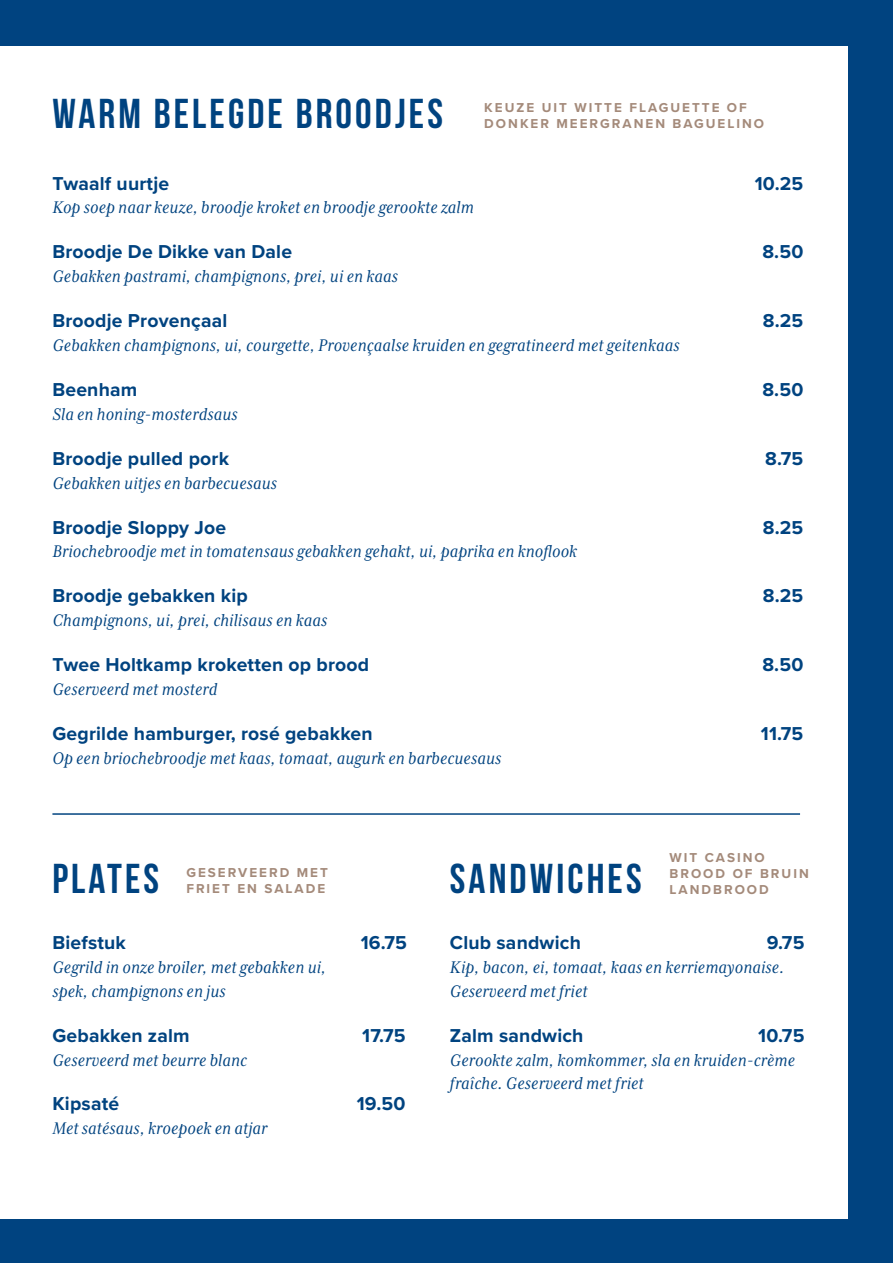
<style>
.page{position:relative;width:893px;height:1263px;background:#004380}
.page>*{position:absolute;margin:0;border:0;box-sizing:border-box;transform-origin:0 0}
.t1{font:41.7px "Bebas Neue";letter-spacing:.075em;color:#004380}
.t2{font:italic 19.35px/23.9px "Mrs Eaves XL Serif Nar OT";letter-spacing:.01em;color:#004380}
.t3{font:700 19.35px "Proxima Nova";letter-spacing:.01em;color:#004380}
.t4{font:700 13.35px/16px "Proxima Nova";letter-spacing:.15em;color:#a48a7a}
</style>
<div class="page">
<div style="left:0;top:46px;width:847px;height:1172px;background:#fff"></div>
<hr style="left:52px;top:813px;width:748px;height:2px;background:#004380">
<h1 class="t1" style="left:52px;top:91px;width:392px">WARM BELEGDE BROODJES</h1>
<p class="t4" style="left:484px;top:100px;width:281px">KEUZE UIT WITTE FLAGUETTE OF<br>DONKER MEERGRANEN BAGUELINO</p>
<p class="t3" style="left:52px;top:172px;width:118px">Twaalf uurtje</p>
<p class="t3" style="left:755px;top:172px;width:50px">10.25</p>
<p class="t2" style="left:52px;top:196px;width:423px">Kop soep naar keuze, broodje kroket en broodje gerookte zalm</p>
<p class="t3" style="left:52px;top:240px;width:241px">Broodje De Dikke van Dale</p>
<p class="t3" style="left:762px;top:240px;width:43px">8.50</p>
<p class="t2" style="left:52px;top:264px;width:347px">Gebakken pastrami, champignons, prei, ui en kaas</p>
<p class="t3" style="left:52px;top:309px;width:176px">Broodje Provençaal</p>
<p class="t3" style="left:763px;top:309px;width:42px">8.25</p>
<p class="t2" style="left:52px;top:333px;width:629px">Gebakken champignons, ui, courgette, Provençaalse kruiden en gegratineerd met geitenkaas</p>
<p class="t3" style="left:52px;top:378px;width:86px">Beenham</p>
<p class="t3" style="left:762px;top:378px;width:43px">8.50</p>
<p class="t2" style="left:52px;top:402px;width:187px">Sla en honing-mosterdsaus</p>
<p class="t3" style="left:52px;top:447px;width:178px">Broodje pulled pork</p>
<p class="t3" style="left:765px;top:447px;width:40px">8.75</p>
<p class="t2" style="left:52px;top:471px;width:226px">Gebakken uitjes en barbecuesaus</p>
<p class="t3" style="left:52px;top:516px;width:175px">Broodje Sloppy Joe</p>
<p class="t3" style="left:763px;top:516px;width:42px">8.25</p>
<p class="t2" style="left:52px;top:540px;width:526px">Briochebroodje met in tomatensaus gebakken gehakt, ui, paprika en knoflook</p>
<p class="t3" style="left:52px;top:584px;width:197px">Broodje gebakken kip</p>
<p class="t3" style="left:763px;top:584px;width:42px">8.25</p>
<p class="t2" style="left:52px;top:608px;width:276px">Champignons, ui, prei, chilisaus en kaas</p>
<p class="t3" style="left:52px;top:653px;width:318px">Twee Holtkamp kroketten op brood</p>
<p class="t3" style="left:762px;top:653px;width:43px">8.50</p>
<p class="t2" style="left:52px;top:677px;width:167px">Geserveerd met mosterd</p>
<p class="t3" style="left:52px;top:722px;width:322px">Gegrilde hamburger, rosé gebakken</p>
<p class="t3" style="left:761px;top:722px;width:44px">11.75</p>
<p class="t2" style="left:52px;top:746px;width:450px">Op een briochebroodje met kaas, tomaat, augurk en barbecuesaus</p>
<h1 class="t1" style="left:52px;top:856px;width:108px">PLATES</h1>
<p class="t4" style="left:186px;top:865px;width:143px">GESERVEERD MET<br>FRIET EN SALADE</p>
<p class="t3" style="left:52px;top:931px;width:75px">Biefstuk</p>
<p class="t3" style="left:361px;top:931px;width:48px">16.75</p>
<p class="t2" style="left:52px;top:955px;width:275px">Gegrild in onze broiler, met gebakken ui, spek, champignons en jus</p>
<p class="t3" style="left:52px;top:1024px;width:139px">Gebakken zalm</p>
<p class="t3" style="left:362px;top:1024px;width:45px">17.75</p>
<p class="t2" style="left:52px;top:1048px;width:196px">Geserveerd met beurre blanc</p>
<p class="t3" style="left:52px;top:1092px;width:68px">Kipsaté</p>
<p class="t3" style="left:357px;top:1092px;width:50px">19.50</p>
<p class="t2" style="left:52px;top:1116px;width:216px">Met satésaus, kroepoek en atjar</p>
<h1 class="t1" style="left:450px;top:856px;width:193px">SANDWICHES</h1>
<p class="t4" style="left:669px;top:850px;width:141px">WIT CASINO<br>BROOD OF BRUIN<br>LANDBROOD</p>
<p class="t3" style="left:450px;top:931px;width:133px">Club sandwich</p>
<p class="t3" style="left:767px;top:931px;width:39px">9.75</p>
<p class="t2" style="left:450px;top:955px;width:336px">Kip, bacon, ei, tomaat, kaas en kerriemayonaise.<br>Geserveerd met friet</p>
<p class="t3" style="left:450px;top:1024px;width:135px">Zalm sandwich</p>
<p class="t3" style="left:758px;top:1024px;width:48px">10.75</p>
<p class="t2" style="left:450px;top:1048px;width:347px">Gerookte zalm, komkommer, sla en kruiden-crème fraîche. Geserveerd met friet</p>
</div>
